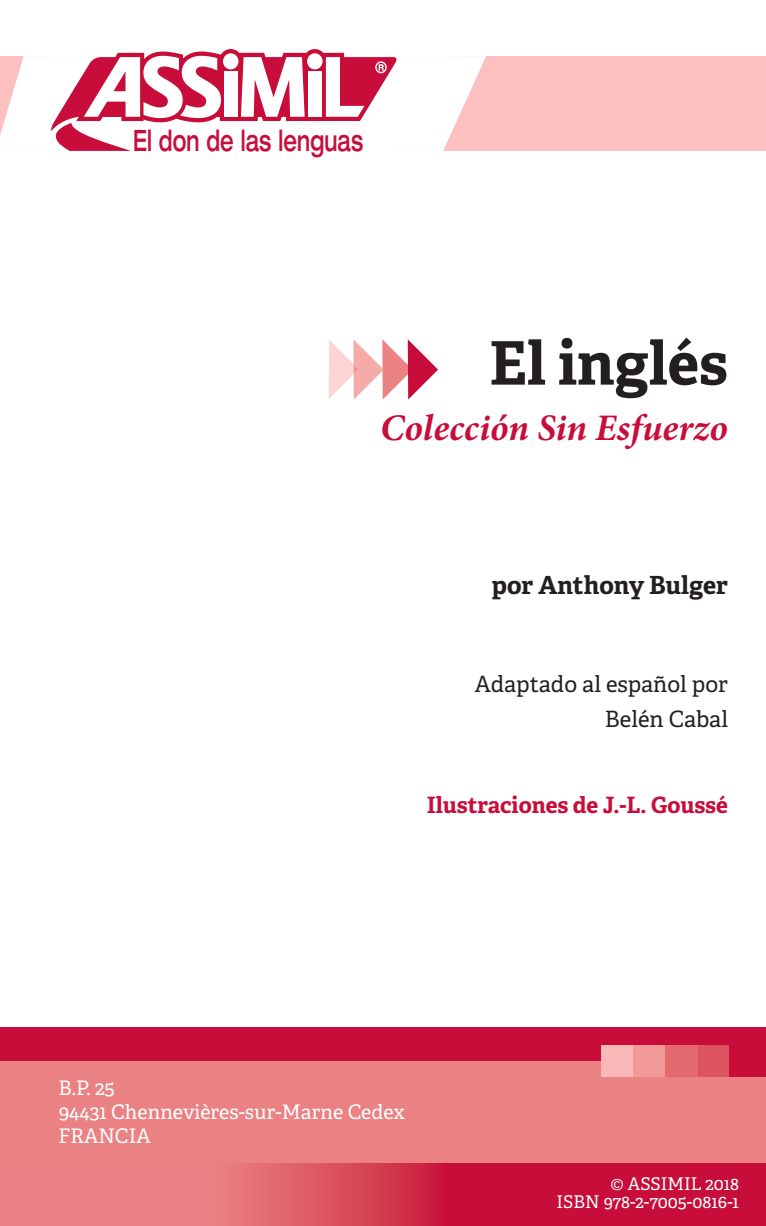
<style>
.page{position:relative;width:766px;height:1226px;background:#fff}
.page>*{position:absolute;margin:0;border:0;box-sizing:border-box;transform-origin:0 0}
.t1{font:700 60px "Adelle Basic";color:#231f20}
.t2{font:italic 700 37.5px "Minion Pro";letter-spacing:.005em;color:#c80d3a}
.t3{font:500 expanded 29.5px "Helvetica Neue";letter-spacing:.01em;color:#c80d3a;scale:.64 1}
.t4{font:700 25px "Adelle Basic";letter-spacing:-.005em;color:#231f20}
.t5{font:22.5px/35px "Adelle Basic";color:#231f20;text-align:right}
.t6{font:700 22.5px "Adelle Basic";color:#c80d3a}
.t7{font:20px/24px "Adelle Basic";color:#fff}
.t8{font:17.5px/17.5px "Adelle Basic";color:#fff;text-align:right}
</style>
<div class="page">
<div style="left:0;top:1061px;width:765px;height:165px;background:#ea8183"></div>
<svg style="left:243px;top:1166px;width:522px;height:60px;background:#ce2446"></svg>
<svg style="left:243px;top:1163px;width:522px;height:3px;background:#ce2446"></svg>
<div style="left:0;top:1027px;width:765px;height:34px;background:#c80d3a"></div>
<div style="left:632px;top:1045px;width:32px;height:31px;background:#f19899"></div>
<div style="left:601px;top:1045px;width:31px;height:31px;background:#f9b8b7"></div>
<div style="left:697px;top:1045px;width:32px;height:31px;background:#db545e"></div>
<div style="left:664px;top:1045px;width:33px;height:31px;background:#e36b70"></div>
<div style="left:729px;top:1045px;width:36px;height:31px;background:#c80d3a"></div>
<svg style="left:328px;top:339px;width:110px;height:61px"></svg>
<div style="left:0;top:56px;width:765px;height:95px;background:#fbc0bf"></div>
<img style="left:0;top:56px;width:486px;height:95px">
<svg style="left:51px;top:49px;width:346px;height:102px;background:#edb3c1"></svg>
<p class="t3" style="left:133px;top:122px;width:361px">El don de las lenguas</p>
<p class="t1" style="left:489px;top:325px;width:240px">El inglés</p>
<p class="t2" style="left:380px;top:401px;width:349px">Colección Sin Esfuerzo</p>
<p class="t4" style="left:491px;top:569px;width:238px">por Anthony Bulger</p>
<p class="t5" style="left:475px;top:667px;width:254px">Adaptado al español por<br>Belén Cabal</p>
<p class="t6" style="left:426px;top:790px;width:303px">Ilustraciones de J.-L. Goussé</p>
<p class="t7" style="left:58px;top:1076px;width:348px">B.P. 25<br>94431 Chennevières-sur-Marne Cedex<br>FRANCIA</p>
<p class="t8" style="left:556px;top:1175px;width:184px">© ASSIMIL 2018<br>ISBN 978-2-7005-0816-1</p>
</div>
